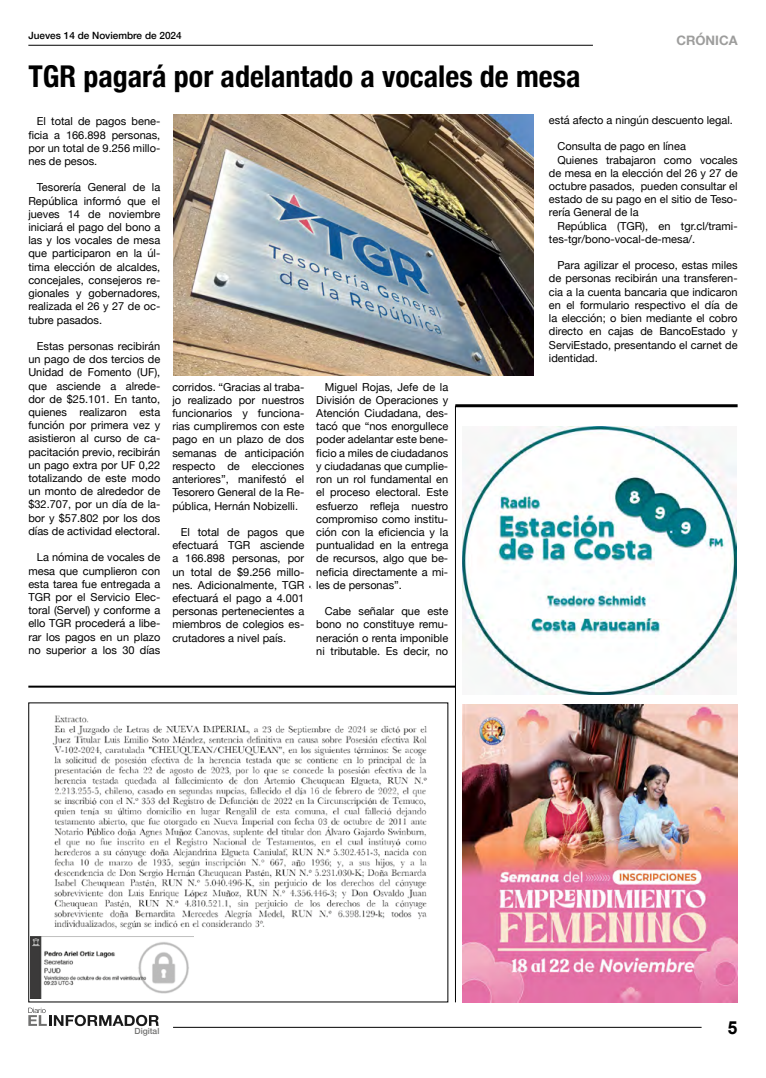
<style>
.page{position:relative;width:766px;height:1078px;background:#fff}
.page>*{position:absolute;margin:0;border:0;box-sizing:border-box;transform-origin:0 0}
.t1{font:700 condensed 30px "Helvetica Neue";color:#000}
.t2{font:700 18px "Arial";color:#000}
.t3{font:700 13px "Helvetica Neue";color:#9d9d9c}
.t4{font:11px/13.2px "Helvetica Neue";color:#000;text-align:justify}
.t5{font:500 10px "Helvetica Neue";color:#000}
.t6{font:500 8.5px "Helvetica Neue";color:#717170}
</style>
<div class="page">
<hr style="left:28px;top:45px;width:564px;height:1px;background:#000">
<hr style="left:173px;top:1026px;width:528px;height:1px;background:#000">
<svg style="left:28px;top:1007px;width:131px;height:18px"></svg>
<hr style="left:28px;top:685px;width:427px;height:2px;background:#000">
<img style="left:52px;top:715px;width:375px;height:215px">
<img style="left:30px;top:936px;width:163px;height:61px">
<img style="left:173px;top:115px;width:360px;height:261px">
<img style="left:462px;top:704px;width:275px;height:298px">
<img style="left:462px;top:427px;width:274px;height:267px">
<hr style="left:455px;top:404px;width:282px;height:3px;background:#000">
<hr style="left:455px;top:405px;width:1px;height:597px;background:#000">
<p class="t5" style="left:28px;top:28px;width:155px">Jueves 14 de Noviembre de 2024</p>
<p class="t3" style="left:676px;top:30px;width:63px">CRÓNICA</p>
<h1 class="t1" style="left:28px;top:51px;width:553px">TGR pagará por adelantado a vocales de mesa</h1>
<p class="t4" style="left:28px;top:115px;width:133px;text-indent:9px">El total de pagos bene&shy;ficia a 166.898 personas, por un total de 9.256 millo&shy;nes de pesos.</p>
<p class="t4" style="left:28px;top:181px;width:133px;text-indent:9px">Tesorería General de la República informó que el jueves 14 de noviembre iniciará el pago del bono a las y los vocales de mesa que participaron en la úl&shy;tima elección de alcaldes, concejales, consejeros re&shy;gionales y gobernadores, realizada el 26 y 27 de oc&shy;tubre pasados.</p>
<p class="t4" style="left:28px;top:340px;width:133px;text-indent:9px">Estas personas recibirán un pago de dos tercios de Unidad de Fomento (UF), que asciende a alrede&shy;dor de $25.101. En tanto, quienes realizaron esta función por primera vez y asistieron al curso de ca&shy;pacitación previo, recibirán un pago extra por UF 0,22 totalizando de este modo un monto de alrededor de $32.707, por un día de la&shy;bor y $57.802 por los dos días de actividad electoral.</p>
<p class="t4" style="left:28px;top:551px;width:133px;text-indent:9px">La nómina de vocales de mesa que cumplieron con esta tarea fue entregada a TGR por el Servicio Elec&shy;toral (Servel) y conforme a ello TGR procederá a libe&shy;rar los pagos en un plazo no superior a los 30 días</p>
<p class="t4" style="left:549px;top:114px;width:185px">está afecto a ningún descuento legal.</p>
<p class="t4" style="left:557px;top:140px;width:130px">Consulta de pago en línea</p>
<p class="t4" style="left:557px;top:154px;width:182px">Quienes trabajaron como vocales</p>
<p class="t4" style="left:549px;top:167px;width:190px">de mesa en la elección del 26 y 27 de</p>
<p class="t4" style="left:549px;top:180px;width:190px">octubre pasados, pueden consultar el</p>
<p class="t4" style="left:549px;top:193px;width:190px">estado de su pago en el sitio de Teso-</p>
<p class="t4" style="left:549px;top:206px;width:91px">rería General de la</p>
<p class="t4" style="left:557px;top:220px;width:182px">República (TGR), en tgr.cl/trami-</p>
<p class="t4" style="left:549px;top:233px;width:148px">tes-tgr/bono-vocal-de-mesa/.</p>
<p class="t4" style="left:549px;top:259px;width:190px;text-indent:9px">Para agilizar el proceso, estas miles de personas recibirán una transferen&shy;cia a la cuenta bancaria que indicaron en el formulario respectivo el día de la elección; o bien mediante el cobro directo en cajas de BancoEstado y ServiEstado, presentando el carnet de identidad.</p>
<p class="t4" style="left:172px;top:380px;width:133px">corridos. “Gracias al traba&shy;jo realizado por nuestros funcionarios y funciona&shy;rias cumpliremos con este pago en un plazo de dos semanas de anticipación respecto de elecciones anteriores”, manifestó el Tesorero General de la Re&shy;pública, Hernán Nobizelli.</p>
<p class="t4" style="left:172px;top:526px;width:133px;text-indent:9px">El total de pagos que efectuará TGR asciende a 166.898 personas, por un total de $9.256 millo&shy;nes. Adicionalmente, TGR efectuará el pago a 4.001 personas pertenecientes a miembros de colegios es&shy;crutadores a nivel país.</p>
<p class="t4" style="left:316px;top:380px;width:133px;text-indent:9px">Miguel Rojas, Jefe de la División de Operaciones y Atención Ciudadana, des&shy;tacó que “nos enorgullece poder adelantar este bene&shy;ficio a miles de ciudadanos y ciudadanas que cumplie&shy;ron un rol fundamental en el proceso electoral. Este esfuerzo refleja nuestro compromiso como institu&shy;ción con la eficiencia y la puntualidad en la entrega de recursos, algo que be&shy;neficia directamente a mi&shy;les de personas”.</p>
<p class="t4" style="left:316px;top:605px;width:133px;text-indent:9px">Cabe señalar que este bono no constituye remu&shy;neración o renta imponible ni tributable. Es decir, no</p>
<p class="t6" style="left:134px;top:1023px;width:26px">Digital</p>
<h2 class="t2" style="left:727px;top:1015px;width:12px">5</h2>
</div>
